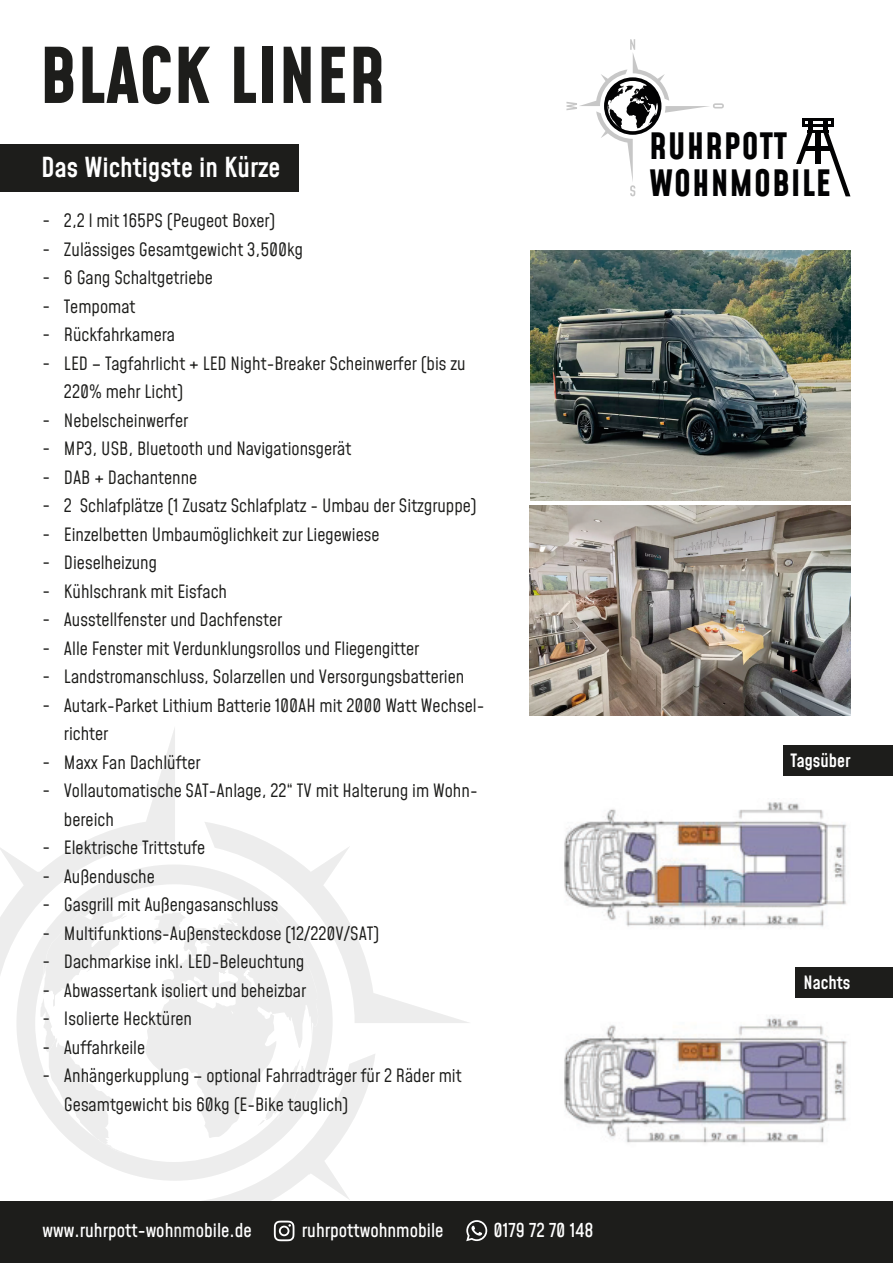
<style>
.page{position:relative;width:893px;height:1263px;background:#fff}
.page>*{position:absolute;margin:0;border:0;box-sizing:border-box;transform-origin:0 0}
.t1{font:700 75px "Mohave";color:#1d1d1b}
.t2{font:300 35.55px/37.8px "Mohave";letter-spacing:.025em;color:#020203}
.t3{font:600 27px "Mohave";color:#fff}
.t4{font:500 18.75px "Mohave";color:#fff}
.t5{font:18px/28.5px "Mohave";color:#1d1d1b}
.t6{font:600 18px "Mohave";color:#fff}
</style>
<div class="page">
<img style="left:530px;top:506px;width:320px;height:210px">
<img style="left:530px;top:250px;width:320px;height:250px">
<div style="left:0;top:1201px;width:893px;height:62px;background:#1d1d1b"></div>
<svg style="left:466px;top:1220px;width:21px;height:21px"></svg>
<svg style="left:17px;top:865px;width:187px;height:313px"></svg>
<svg style="left:40px;top:993px;width:87px;height:159px"></svg>
<svg style="left:145px;top:901px;width:230px;height:341px"></svg>
<svg style="left:204px;top:822px;width:265px;height:201px"></svg>
<svg style="left:0;top:728px;width:175px;height:265px"></svg>
<div style="left:0;top:144px;width:298px;height:47px;background:#1d1d1b"></div>
<svg style="left:566px;top:39px;width:158px;height:157px"></svg>
<hr style="left:802px;top:118px;width:17px;height:3px;background:#020203">
<hr style="left:816px;top:118px;width:18px;height:3px;background:#020203">
<svg style="left:796px;top:121px;width:54px;height:75px"></svg>
<div style="left:783px;top:745px;width:110px;height:31px;background:#1d1d1b"></div>
<div style="left:796px;top:967px;width:97px;height:31px;background:#1d1d1b"></div>
<img style="left:564px;top:802px;width:283px;height:125px">
<img style="left:564px;top:1017px;width:283px;height:126px">
<p class="t1" style="left:39px;top:29px;width:348px">BLACK LINER</p>
<p class="t3" style="left:41px;top:150px;width:241px">Das Wichtigste in Kürze</p>
<p class="t5" style="left:43px;top:207px;width:9px">-</p>
<p class="t5" style="left:43px;top:235px;width:9px">-</p>
<p class="t5" style="left:43px;top:264px;width:9px">-</p>
<p class="t5" style="left:43px;top:292px;width:9px">-</p>
<p class="t5" style="left:43px;top:321px;width:9px">-</p>
<p class="t5" style="left:43px;top:349px;width:9px">-</p>
<p class="t5" style="left:64px;top:208px;width:213px">2,2 l mit 165PS (Peugeot Boxer)</p>
<p class="t5" style="left:64px;top:236px;width:241px">Zulässiges Gesamtgewicht 3,500kg</p>
<p class="t5" style="left:64px;top:265px;width:151px">6 Gang Schaltgetriebe</p>
<p class="t5" style="left:64px;top:293px;width:73px">Tempomat</p>
<p class="t5" style="left:64px;top:322px;width:113px">Rückfahrkamera</p>
<p class="t5" style="left:64px;top:350px;width:403px">LED – Tagfahrlicht + LED Night-Breaker Scheinwerfer (bis zu<br>220% mehr Licht)</p>
<p class="t5" style="left:64px;top:407px;width:126px">Nebelscheinwerfer</p>
<p class="t5" style="left:64px;top:436px;width:289px">MP3, USB, Bluetooth und Navigationsgerät</p>
<p class="t5" style="left:64px;top:464px;width:135px">DAB + Dachantenne</p>
<p class="t5" style="left:64px;top:493px;width:414px">2 Schlafplätze (1 Zusatz Schlafplatz - Umbau der Sitzgruppe)</p>
<p class="t5" style="left:64px;top:521px;width:317px">Einzelbetten Umbaumöglichkeit zur Liegewiese</p>
<p class="t5" style="left:64px;top:550px;width:95px">Dieselheizung</p>
<p class="t5" style="left:64px;top:578px;width:164px">Kühlschrank mit Eisfach</p>
<p class="t5" style="left:64px;top:607px;width:220px">Ausstellfenster und Dachfenster</p>
<p class="t5" style="left:64px;top:635px;width:357px">Alle Fenster mit Verdunklungsrollos und Fliegengitter</p>
<p class="t5" style="left:64px;top:664px;width:402px">Landstromanschluss, Solarzellen und Versorgungsbatterien</p>
<p class="t5" style="left:64px;top:692px;width:422px">Autark-Parket Lithium Batterie 100AH mit 2000 Watt Wechsel&shy;richter</p>
<p class="t5" style="left:64px;top:749px;width:138px">Maxx Fan Dachlüfter</p>
<p class="t5" style="left:64px;top:778px;width:415px">Vollautomatische SAT-Anlage, 22“ TV mit Halterung im Wohn&shy;bereich</p>
<p class="t5" style="left:64px;top:835px;width:143px">Elektrische Trittstufe</p>
<p class="t5" style="left:64px;top:863px;width:92px">Außendusche</p>
<p class="t5" style="left:64px;top:892px;width:216px">Gasgrill mit Außengasanschluss</p>
<p class="t5" style="left:64px;top:920px;width:317px">Multifunktions-Außensteckdose (12/220V/SAT)</p>
<p class="t5" style="left:64px;top:949px;width:242px">Dachmarkise inkl. LED-Beleuchtung</p>
<p class="t5" style="left:64px;top:977px;width:244px">Abwassertank isoliert und beheizbar</p>
<p class="t5" style="left:64px;top:1006px;width:130px">Isolierte Hecktüren</p>
<p class="t5" style="left:64px;top:1034px;width:83px">Auffahrkeile</p>
<p class="t5" style="left:64px;top:1063px;width:399px">Anhängerkupplung – optional Fahrradträger für 2 Räder mit<br>Gesamtgewicht bis 60kg (E-Bike tauglich)</p>
<p class="t5" style="left:43px;top:406px;width:9px">-</p>
<p class="t5" style="left:43px;top:435px;width:9px">-</p>
<p class="t5" style="left:43px;top:463px;width:9px">-</p>
<p class="t5" style="left:43px;top:492px;width:9px">-</p>
<p class="t5" style="left:43px;top:520px;width:9px">-</p>
<p class="t5" style="left:43px;top:549px;width:9px">-</p>
<p class="t5" style="left:43px;top:577px;width:9px">-</p>
<p class="t5" style="left:43px;top:606px;width:9px">-</p>
<p class="t5" style="left:43px;top:634px;width:9px">-</p>
<p class="t5" style="left:43px;top:663px;width:9px">-</p>
<p class="t5" style="left:43px;top:691px;width:9px">-</p>
<p class="t5" style="left:43px;top:748px;width:9px">-</p>
<p class="t5" style="left:43px;top:777px;width:9px">-</p>
<p class="t5" style="left:43px;top:834px;width:9px">-</p>
<p class="t5" style="left:43px;top:862px;width:9px">-</p>
<p class="t5" style="left:43px;top:891px;width:9px">-</p>
<p class="t5" style="left:43px;top:919px;width:9px">-</p>
<p class="t5" style="left:43px;top:948px;width:9px">-</p>
<p class="t5" style="left:43px;top:976px;width:9px">-</p>
<p class="t5" style="left:43px;top:1005px;width:9px">-</p>
<p class="t5" style="left:43px;top:1033px;width:9px">-</p>
<p class="t5" style="left:43px;top:1062px;width:9px">-</p>
<p class="t4" style="left:43px;top:1219px;width:211px">www.ruhrpott-wohnmobile.de</p>
<p class="t4" style="left:302px;top:1219px;width:143px">ruhrpottwohnmobile</p>
<p class="t4" style="left:494px;top:1219px;width:101px">0179 72 70 148</p>
<p class="t2" style="left:649px;top:129px;width:183px">RUHRPOTT<br>WOHNMOBILE</p>
<p class="t6" style="left:790px;top:749px;width:62px">Tagsüber</p>
<p class="t6" style="left:803px;top:971px;width:48px">Nachts</p>
</div>
